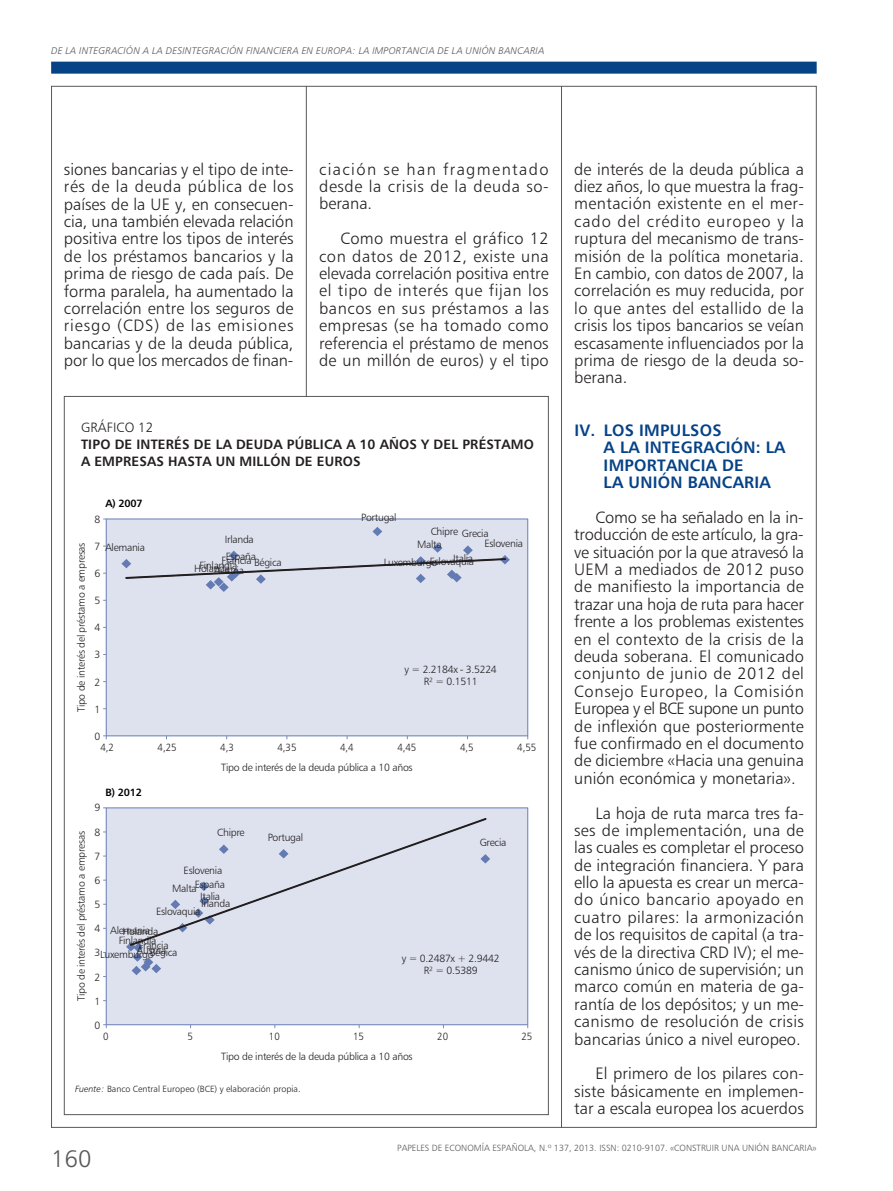
<style>
.page{position:relative;width:893px;height:1191px;background:#fff}
.page>*{position:absolute;margin:0;border:0;box-sizing:border-box;transform-origin:0 0}
.t1{font:24px "Humanist 777 BT Light B";color:#57585a}
.t2{font:16.5px/17.4px "Humanist 777 BT Light B";color:#231f20;text-align:justify}
.t3{font:16.5px/17.5px "Humanist 777 BT Bold B";letter-spacing:.015em;color:#054286}
.t4{font:13.5px/17.4px "Humanist 777 BT Bold B";letter-spacing:.015em;color:#231f20}
.t5{font:300 10.5px/12.6px "Humanist 777";letter-spacing:-.025em;color:#231f20;text-align:center}
.t6{font:300 10.5px "Humanist 777";letter-spacing:-.025em;color:#231f20;scale:.93 1}
.t7{font:700 10.5px "Humanist 777";letter-spacing:-.025em;color:#000}
.t8{font:9.75px "Humanist 777 BT Light Italic B";letter-spacing:.015em;color:#57585a}
.t9{font:9px "Humanist 777 BT Light B";color:#57585a}
.t10{font:9px "Humanist 777 BT Light B";color:#231f20}
.s1{font-family:"Humanist 777 BT Light B"}
.s2{font-family:"Myriad Pro";font-weight:400}
.s3{font-family:"Humanist 777 BT Light Italic B"}
</style>
<div class="page">
<hr style="left:306px;top:86px;width:1px;height:893px;background:#57585a">
<hr style="left:561px;top:86px;width:1px;height:1042px;background:#57585a">
<div style="left:51px;top:62px;width:766px;height:12px;background:#054286"></div>
<div style="left:65px;top:397px;width:483px;height:717px;background:#fff"></div>
<div style="left:106px;top:519px;width:422px;height:217px;background:#dee2ef"></div>
<div style="left:106px;top:518px;width:422px;height:218px;border:1px solid #788bbc"></div>
<svg style="left:372px;top:527px;width:10px;height:9px"></svg>
<svg style="left:121px;top:543px;width:389px;height:49px"></svg>
<div style="left:106px;top:808px;width:422px;height:217px;background:#dee2ef"></div>
<div style="left:106px;top:807px;width:422px;height:218px;border:1px solid #788bbc"></div>
<svg style="left:486px;top:855px;width:4px;height:8px"></svg>
<svg style="left:126px;top:943px;width:35px;height:32px"></svg>
<svg style="left:130px;top:818px;width:356px;height:128px"></svg>
<p class="t8" style="left:51px;top:47px;width:495px">DE LA INTEGRACIÓN A LA DESINTEGRACIÓN FINANCIERA EN EUROPA: LA IMPORTANCIA DE LA UNIÓN BANCARIA</p>
<p class="t2" style="left:64px;top:162px;width:231px">siones bancarias y el tipo de inte&shy;rés de la deuda pública de los paí ses de la UE y, en consecuen&shy;cia, una también elevada relación positiva entre los tipos de interés de los préstamos bancarios y la prima de riesgo de cada país. De forma paralela, ha aumentado la correlación entre los seguros de riesgo (CDS) de las emisiones bancarias y de la deuda pública, por lo que los mercados de finan-</p>
<p class="t2" style="left:319px;top:162px;width:231px">ciación se han fragmentado desde la crisis de la deuda so - berana.</p>
<p class="t2" style="left:319px;top:231px;width:231px;text-indent:21px">Como muestra el gráfico 12 con datos de 2012, existe una elevada correlación positiva entre el tipo de interés que fijan los bancos en sus préstamos a las empresas (se ha tomado como referencia el préstamo de menos de un millón de euros) y el tipo</p>
<p class="t4" style="left:81px;top:419px;width:454px"><span class="s1">GRÁFICO 12<br></span>TIPO DE INTERÉS DE LA DEUDA PÚBLICA A 10 AÑOS Y DEL PRÉSTAMO<br>A EMPRESAS HASTA UN MILLÓN DE EUROS</p>
<p class="t7" style="left:105px;top:497px;width:39px">A) 2007</p>
<p class="t5" style="left:95px;top:513px;width:7px">8</p>
<p class="t5" style="left:95px;top:540px;width:7px">7</p>
<p class="t5" style="left:95px;top:567px;width:7px">6</p>
<p class="t5" style="left:95px;top:595px;width:7px">5</p>
<p class="t5" style="left:95px;top:622px;width:7px">4</p>
<p class="t5" style="left:95px;top:649px;width:7px">3</p>
<p class="t5" style="left:95px;top:676px;width:7px">2</p>
<p class="t5" style="left:95px;top:703px;width:7px">1</p>
<p class="t5" style="left:95px;top:730px;width:7px">0</p>
<p class="t5" style="left:75px;top:712px;width:171px;rotate:-90deg">Tipo de interés del préstamo a empresas</p>
<p class="t5" style="left:105px;top:541px;width:41px">Alemania</p>
<p class="t5" style="left:361px;top:511px;width:37px">Portugal</p>
<p class="t5" style="left:431px;top:526px;width:29px">Chipre</p>
<p class="t5" style="left:384px;top:556px;width:55px">Luxemburgo</p>
<p class="t5" style="left:462px;top:528px;width:28px">Grecia</p>
<p class="t5" style="left:225px;top:533px;width:31px">Irlanda</p>
<p class="t5" style="left:484px;top:537px;width:40px">Eslovenia</p>
<p class="t5" style="left:417px;top:539px;width:26px">Malta</p>
<p class="t5" style="left:226px;top:551px;width:32px">España</p>
<p class="t5" style="left:222px;top:554px;width:31px">Francia</p>
<p class="t5" style="left:453px;top:552px;width:22px">Italia</p>
<p class="t5" style="left:430px;top:555px;width:46px">Eslovaquia</p>
<p class="t5" style="left:254px;top:557px;width:29px">Bégica</p>
<p class="t5" style="left:199px;top:560px;width:39px">Finlandia</p>
<p class="t5" style="left:194px;top:562px;width:37px">Holanda</p>
<p class="t5" style="left:214px;top:565px;width:31px">Austria</p>
<p class="t5" style="left:405px;top:663px;width:94px">y = 2.2184x <span class="s2">‐</span> 3.5224<br>R² = 0.1511</p>
<p class="t6" style="left:100px;top:743px;width:16px">4,2</p>
<p class="t6" style="left:158px;top:743px;width:22px">4,25</p>
<p class="t6" style="left:220px;top:743px;width:16px">4,3</p>
<p class="t6" style="left:277px;top:743px;width:22px">4,35</p>
<p class="t6" style="left:340px;top:743px;width:16px">4,4</p>
<p class="t6" style="left:397px;top:743px;width:22px">4,45</p>
<p class="t6" style="left:460px;top:743px;width:16px">4,5</p>
<p class="t6" style="left:517px;top:743px;width:22px">4,55</p>
<p class="t5" style="left:221px;top:762px;width:193px">Tipo de interés de la deuda pública a 10 años</p>
<p class="t7" style="left:105px;top:786px;width:38px">B) 2012</p>
<p class="t5" style="left:95px;top:802px;width:7px">9</p>
<p class="t5" style="left:95px;top:826px;width:7px">8</p>
<p class="t5" style="left:95px;top:850px;width:7px">7</p>
<p class="t5" style="left:95px;top:874px;width:7px">6</p>
<p class="t5" style="left:95px;top:899px;width:7px">5</p>
<p class="t5" style="left:95px;top:923px;width:7px">4</p>
<p class="t5" style="left:95px;top:947px;width:7px">3</p>
<p class="t5" style="left:95px;top:971px;width:7px">2</p>
<p class="t5" style="left:95px;top:995px;width:7px">1</p>
<p class="t5" style="left:95px;top:1019px;width:7px">0</p>
<p class="t5" style="left:217px;top:827px;width:29px">Chipre</p>
<p class="t5" style="left:75px;top:1001px;width:171px;rotate:-90deg">Tipo de interés del préstamo a empresas</p>
<p class="t5" style="left:184px;top:864px;width:40px">Eslovenia</p>
<p class="t5" style="left:156px;top:905px;width:46px">Eslovaquia</p>
<p class="t5" style="left:195px;top:879px;width:32px">España</p>
<p class="t5" style="left:172px;top:882px;width:26px">Malta</p>
<p class="t5" style="left:200px;top:891px;width:22px">Italia</p>
<p class="t5" style="left:201px;top:898px;width:31px">Irlanda</p>
<p class="t5" style="left:110px;top:924px;width:41px">Alemania</p>
<p class="t5" style="left:137px;top:922px;width:31px;line-height:19.2px;text-align:left;text-indent:-14px">Holanda<br>Austria</p>
<p class="t5" style="left:119px;top:935px;width:39px">Finlandia</p>
<p class="t5" style="left:139px;top:940px;width:31px">Francia</p>
<p class="t5" style="left:150px;top:946px;width:29px">Bégica</p>
<p class="t5" style="left:100px;top:948px;width:55px">Luxemburgo</p>
<p class="t5" style="left:268px;top:831px;width:37px">Portugal</p>
<p class="t5" style="left:480px;top:837px;width:28px">Grecia</p>
<p class="t5" style="left:402px;top:952px;width:99px">y = 0.2487x + 2.9442<br>R² = 0.5389</p>
<p class="t6" style="left:103px;top:1032px;width:7px">0</p>
<p class="t6" style="left:187px;top:1032px;width:7px">5</p>
<p class="t6" style="left:269px;top:1032px;width:13px">10</p>
<p class="t6" style="left:353px;top:1032px;width:13px">15</p>
<p class="t6" style="left:437px;top:1032px;width:13px">20</p>
<p class="t6" style="left:521px;top:1032px;width:13px">25</p>
<p class="t5" style="left:221px;top:1051px;width:193px">Tipo de interés de la deuda pública a 10 años</p>
<p class="t10" style="left:75px;top:1085px;width:227px"><span class="s3">Fuente:</span> Banco Central Europeo (BCE) y elaboración propia.</p>
<p class="t2" style="left:574px;top:162px;width:231px">de interés de la deuda pública a diez años, lo que muestra la frag&shy;mentación existente en el mer - cado del crédito europeo y la ruptura del mecanismo de trans&shy;misión de la política monetaria.<br>En cambio, con datos de 2007, la correlación es muy reducida, por lo que antes del estallido de la crisis los tipos bancarios se veían escasamente influenciados por la prima de riesgo de la deuda so&shy;berana.</p>
<p class="t3" style="left:604px;top:422px;width:183px;text-indent:-29px">IV. LOS IMPULSOS<br>A LA INTEGRACIÓN: LA<br>IMPORTANCIA DE<br>LA UNIÓN BANCARIA</p>
<p class="t2" style="left:574px;top:510px;width:231px;text-indent:21px">Como se ha señalado en la in&shy;troducción de este artículo, la gra - ve situación por la que atravesó la UEM a mediados de 2012 puso de manifiesto la importancia de trazar una hoja de ruta para hacer frente a los problemas existentes en el contexto de la crisis de la deuda soberana. El comunicado conjunto de junio de 2012 del Consejo Europeo, la Comisión Europea y el BCE supone un punto de inflexión que posteriormente fue confirmado en el documento de diciembre «Hacia una genuina unión económica y monetaria».</p>
<p class="t2" style="left:574px;top:805px;width:231px;text-indent:21px">La hoja de ruta marca tres fa - ses de implementación, una de las cuales es completar el proceso de integración financiera. Y para ello la apuesta es crear un merca&shy;do único bancario apoyado en cuatro pilares: la armonización de los requisitos de capital (a tra&shy;vés de la directiva CRD IV); el me&shy;canismo único de supervisión; un marco común en materia de ga&shy;rantía de los depósitos; y un me&shy;canismo de resolución de crisis bancarias único a nivel europeo.</p>
<p class="t2" style="left:574px;top:1066px;width:231px;text-indent:21px">El primero de los pilares con&shy;siste básicamente en implemen&shy;tar a escala europea los acuerdos</p>
<p class="t1" style="left:51px;top:1149px;width:42px">160</p>
<p class="t9" style="left:397px;top:1145px;width:421px">PAPELES DE ECONOMÍA ESPAÑOLA, N.º 137, 2013. ISSN: 0210-9107. «CONSTRUIR UNA UNIÓN BANCARIA»</p>
</div>
